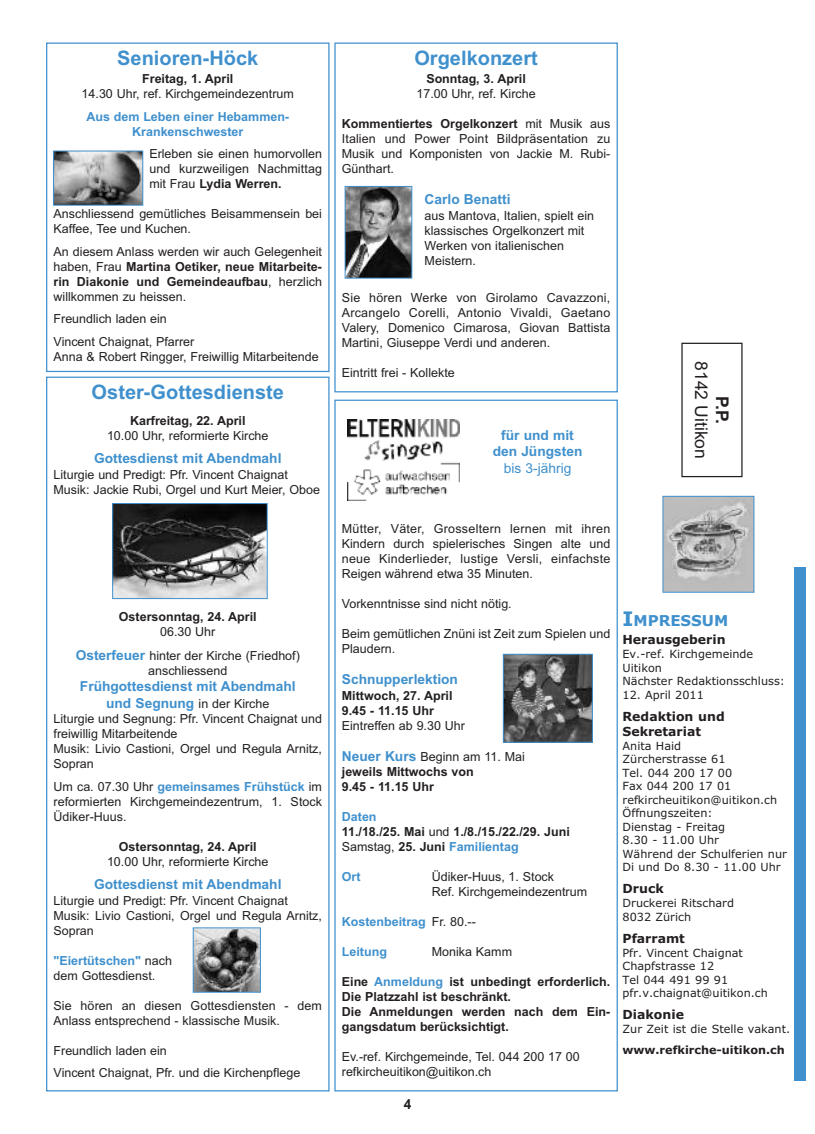
<style>
.page{position:relative;width:815px;height:1134px;background:#fff}
.page>*{position:absolute;margin:0;border:0;box-sizing:border-box;transform-origin:0 0}
.t1{font:700 20px "Arial";color:#3f90cd}
.t2{font:17.5px "Arial";color:#231f20}
.t3{font:700 17.5px "Arial";color:#231f20}
.t4{font:700 15px "Verdana";color:#3f90cd}
.t5{font:700 13.75px/16.5px "Arial";color:#3f90cd;text-align:center}
.t6{font:13.75px "Arial";color:#3f90cd}
.t7{font:700 13.75px "Arial";color:#231f20}
.t8{font:12.5px/15px "Arial";color:#231f20}
.t9{font:700 12.5px/15px "Arial";color:#231f20}
.t10{font:700 12.5px/15px "Arial";color:#3f90cd;text-align:center}
.t11{font:700 12.5px/15px "Verdana";color:#231f20}
.t12{font:11.25px/13.5px "Verdana";color:#231f20}
.t13{font:700 11.25px "Verdana";color:#231f20}
.s1{font-weight:700}
.s2{font-weight:700;font-size:13.75px;color:#3f90cd}
.s3{font-weight:700;color:#3f90cd}
.s4{font-size:13.75px;color:#3f90cd}
.s5{font-weight:400}
.s6{color:#3f90cd}
.s7{font-weight:400;color:#231f20}
.s8{font-size:20px}
</style>
<div class="page">
<div style="left:794px;top:567px;width:12px;height:514px;background:#3f90cd"></div>
<div style="left:681px;top:343px;width:62px;height:134px;border:1px solid #231f20"></div>
<div style="left:334px;top:43px;width:284px;height:349px;border:1px solid #3f90cd"></div>
<div style="left:46px;top:43px;width:284px;height:329px;border:1px solid #3f90cd"></div>
<img style="left:665px;top:498px;width:87px;height:93px">
<div style="left:663px;top:496px;width:91px;height:97px;border:1px solid #3f90cd"></div>
<img style="left:114px;top:505px;width:152px;height:92px">
<div style="left:112px;top:503px;width:156px;height:96px;border:1px solid #3f90cd"></div>
<img style="left:195px;top:929px;width:64px;height:61px">
<div style="left:193px;top:927px;width:68px;height:65px;border:1px solid #3f90cd"></div>
<img style="left:348px;top:419px;width:112px;height:81px">
<img style="left:505px;top:656px;width:86px;height:85px">
<div style="left:503px;top:654px;width:90px;height:89px;border:1px solid #3f90cd"></div>
<img style="left:55px;top:153px;width:86px;height:51px">
<div style="left:53px;top:151px;width:90px;height:55px;border:1px solid #3f90cd"></div>
<img style="left:347px;top:188px;width:63px;height:88px">
<div style="left:345px;top:186px;width:67px;height:92px;border:1px solid #3f90cd"></div>
<h1 class="t1" style="left:117px;top:46px;width:143px">Senioren-Höck</h1>
<p class="t9" style="left:142px;top:71px;width:93px">Freitag, 1. April</p>
<p class="t8" style="left:82px;top:86px;width:214px">14.30 Uhr, ref. Kirchgemeindezentrum</p>
<p class="t10" style="left:86px;top:109px;width:204px">Aus dem Leben einer Hebammen-<br>Krankenschwester</p>
<p class="t8" style="left:149px;top:146px;width:174px;text-align:justify">Erleben sie einen humorvollen und kurzweiligen Nachmittag mit Frau <span class="s1">Lydia Werren.</span></p>
<p class="t8" style="left:54px;top:206px;width:270px">Anschliessend gemütliches Beisammensein bei<br>Kaffee, Tee und Kuchen.</p>
<p class="t8" style="left:54px;top:244px;width:270px;text-align:justify">An diesem Anlass werden wir auch Gelegenheit haben, Frau <span class="s1">Martina Oetiker, neue Mitarbeite&shy;rin Diakonie und Gemeindeaufbau</span>, herzlich willkommen zu heissen.</p>
<p class="t8" style="left:54px;top:308px;width:142px;line-height:22.5px">Freundlich laden ein<br>Vincent Chaignat, Pfarrer</p>
<p class="t8" style="left:54px;top:349px;width:267px">Anna &amp; Robert Ringger, Freiwillig Mitarbeitende</p>
<h1 class="t1" style="left:92px;top:380px;width:194px">Oster-Gottesdienste</h1>
<p class="t9" style="left:130px;top:413px;width:117px">Karfreitag, 22. April</p>
<p class="t8" style="left:107px;top:428px;width:163px">10.00 Uhr, reformierte Kirche</p>
<p class="t5" style="left:94px;top:450px;width:189px">Gottesdienst mit Abendmahl</p>
<p class="t8" style="left:54px;top:467px;width:268px">Liturgie und Predigt: Pfr. Vincent Chaignat<br>Musik: Jackie Rubi, Orgel und Kurt Meier, Oboe</p>
<p class="t9" style="left:119px;top:609px;width:139px">Ostersonntag, 24. April</p>
<p class="t8" style="left:76px;top:620px;width:226px;line-height:23.4px;text-align:center">06.30 Uhr<br><span class="s2">Osterfeuer</span> hinter der Kirche (Friedhof)</p>
<p class="t8" style="left:148px;top:663px;width:81px">anschliessend</p>
<p class="t5" style="left:80px;top:678px;width:217px">Frühgottesdienst mit Abendmahl</p>
<p class="t8" style="left:54px;top:696px;width:270px;text-indent:53px"><span class="s2">und Segnung</span> in der Kirche<br>Liturgie und Segnung: Pfr. Vincent Chaignat und freiwillig Mitarbeitende<br>Musik: Livio Castioni, Orgel und Regula Arnitz,<br>Sopran</p>
<p class="t8" style="left:54px;top:779px;width:270px;text-align:justify">Um ca. 07.30 Uhr <span class="s3">gemeinsames Frühstück</span> im reformierten Kirchgemeindezentrum, 1. Stock Üdiker-Huus.</p>
<p class="t9" style="left:119px;top:839px;width:139px">Ostersonntag, 24. April</p>
<p class="t8" style="left:107px;top:854px;width:163px">10.00 Uhr, reformierte Kirche</p>
<p class="t5" style="left:94px;top:876px;width:189px">Gottesdienst mit Abendmahl</p>
<p class="t8" style="left:54px;top:893px;width:270px">Liturgie und Predigt: Pfr. Vincent Chaignat<br>Musik: Livio Castioni, Orgel und Regula Arnitz,<br>Sopran</p>
<p class="t8" style="left:54px;top:953px;width:120px"><span class="s3">"Eiertütschen"</span> nach dem Gottesdienst.</p>
<p class="t8" style="left:54px;top:998px;width:270px">Sie hören an diesen Gottesdiensten - dem<br>Anlass entsprechend - klassische Musik.</p>
<p class="t8" style="left:54px;top:1039px;width:248px;line-height:22.5px">Freundlich laden ein<br>Vincent Chaignat, Pfr. und die Kirchenpflege</p>
<h1 class="t1" style="left:414px;top:46px;width:125px">Orgelkonzert</h1>
<p class="t9" style="left:426px;top:71px;width:101px">Sonntag, 3. April</p>
<p class="t8" style="left:417px;top:86px;width:121px">17.00 Uhr, ref. Kirche</p>
<p class="t8" style="left:342px;top:116px;width:270px;text-align:justify"><span class="s1">Kommentiertes Orgelkonzert</span> mit Musik aus Italien und Power Point Bildpräsentation zu Musik und Komponisten von Jackie M. Rubi-Günthart.</p>
<p class="t5" style="left:425px;top:191px;width:87px">Carlo Benatti</p>
<p class="t8" style="left:425px;top:208px;width:171px">aus Mantova, Italien, spielt ein klassisches Orgelkonzert mit<br>Werken von italienischen<br>Meistern.</p>
<p class="t8" style="left:342px;top:290px;width:270px;text-align:justify">Sie hören Werke von Girolamo Cavazzoni, Arcangelo Corelli, Antonio Vivaldi, Gaetano Valery, Domenico Cimarosa, Giovan Battista Martini, Giuseppe Verdi und anderen.</p>
<p class="t8" style="left:342px;top:365px;width:114px">Eintritt frei - Kollekte</p>
<p class="t5" style="left:493px;top:427px;width:91px">für und mit den Jüngsten</p>
<p class="t6" style="left:504px;top:460px;width:69px">bis 3-jährig</p>
<h2 class="t2" style="left:711px;top:361px;width:99px;rotate:90deg">8142 Uitikon</h2>
<h2 class="t3" style="left:732px;top:396px;width:30px;rotate:90deg">P.P.</h2>
<p class="t8" style="left:342px;top:521px;width:270px;text-align:justify">Mütter, Väter, Grosseltern lernen mit ihren Kindern durch spielerisches Singen alte und neue Kinderlieder, lustige Versli, einfachste Reigen während etwa 35 Minuten.</p>
<p class="t8" style="left:342px;top:596px;width:171px">Vorkenntnisse sind nicht nötig.</p>
<p class="t8" style="left:342px;top:626px;width:270px">Beim gemütlichen Znüni ist Zeit zum Spielen und<br>Plaudern.</p>
<p class="t5" style="left:342px;top:671px;width:118px">Schnupperlektion</p>
<p class="t9" style="left:342px;top:688px;width:112px">Mittwoch, 27. April<br>9.45 - 11.15 Uhr</p>
<p class="t8" style="left:342px;top:718px;width:125px">Eintreffen ab 9.30 Uhr</p>
<p class="t9" style="left:342px;top:749px;width:185px"><span class="s4">Neuer Kurs</span> <span class="s5">Beginn am 11. Mai </span>jeweils Mittwochs von<br>9.45 - 11.15 Uhr</p>
<p class="t9" style="left:342px;top:809px;width:229px"><span class="s6">Daten<br></span>11./18./25. Mai <span class="s5">und</span> 1./8./15./22./29. Juni<br><span class="s5">Samstag,</span> 25. Juni <span class="s6">Familientag</span></p>
<p class="t10" style="left:342px;top:869px;width:20px">Ort</p>
<p class="t8" style="left:432px;top:869px;width:157px">Üdiker-Huus, 1. Stock<br>Ref. Kirchgemeindezentrum</p>
<p class="t10" style="left:342px;top:914px;width:136px">Kostenbeitrag <span class="s7">Fr. 80.--</span></p>
<p class="t10" style="left:342px;top:944px;width:47px">Leitung</p>
<p class="t8" style="left:432px;top:944px;width:82px">Monika Kamm</p>
<p class="t9" style="left:342px;top:974px;width:270px">Eine <span class="s6">Anmeldung</span> ist unbedingt erforderlich.<br>Die Platzzahl ist beschränkt.<br>Die Anmeldungen werden nach dem Ein&shy;gangsdatum berücksichtigt.</p>
<p class="t8" style="left:342px;top:1049px;width:239px">Ev.-ref. Kirchgemeinde, Tel. 044 200 17 00 refkircheuitikon@uitikon.ch</p>
<p class="t7" style="left:404px;top:1096px;width:9px">4</p>
<p class="t4" style="left:623px;top:612px;width:107px"><span class="s8">I</span>MPRESSUM</p>
<p class="t11" style="left:623px;top:632px;width:105px">Herausgeberin</p>
<p class="t12" style="left:623px;top:648px;width:164px">Ev.-ref. Kirchgemeinde<br>Uitikon<br>Nächster Redaktionsschluss:</p>
<p class="t12" style="left:623px;top:688px;width:83px">12. April 2011</p>
<p class="t11" style="left:623px;top:709px;width:104px">Redaktion und<br>Sekretariat</p>
<p class="t12" style="left:623px;top:739px;width:166px">Anita Haid<br>Zürcherstrasse 61<br>Tel. 044 200 17 00<br>Fax 044 200 17 01 refkircheuitikon@uitikon.ch<br>Öffnungszeiten:<br>Dienstag - Freitag<br>8.30 - 11.00 Uhr<br>Während der Schulferien nur<br>Di und Do 8.30 - 11.00 Uhr</p>
<p class="t11" style="left:623px;top:881px;width:43px">Druck</p>
<p class="t12" style="left:623px;top:897px;width:113px">Druckerei Ritschard<br>8032 Zürich</p>
<p class="t11" style="left:623px;top:931px;width:64px">Pfarramt</p>
<p class="t12" style="left:623px;top:946px;width:147px">Pfr. Vincent Chaignat<br>Chapfstrasse 12<br>Tel 044 491 99 91 pfr.v.chaignat@uitikon.ch</p>
<p class="t11" style="left:623px;top:1007px;width:63px">Diakonie</p>
<p class="t12" style="left:623px;top:1023px;width:169px">Zur Zeit ist die Stelle vakant.</p>
<p class="t13" style="left:623px;top:1044px;width:164px">www.refkirche-uitikon.ch</p>
</div>
